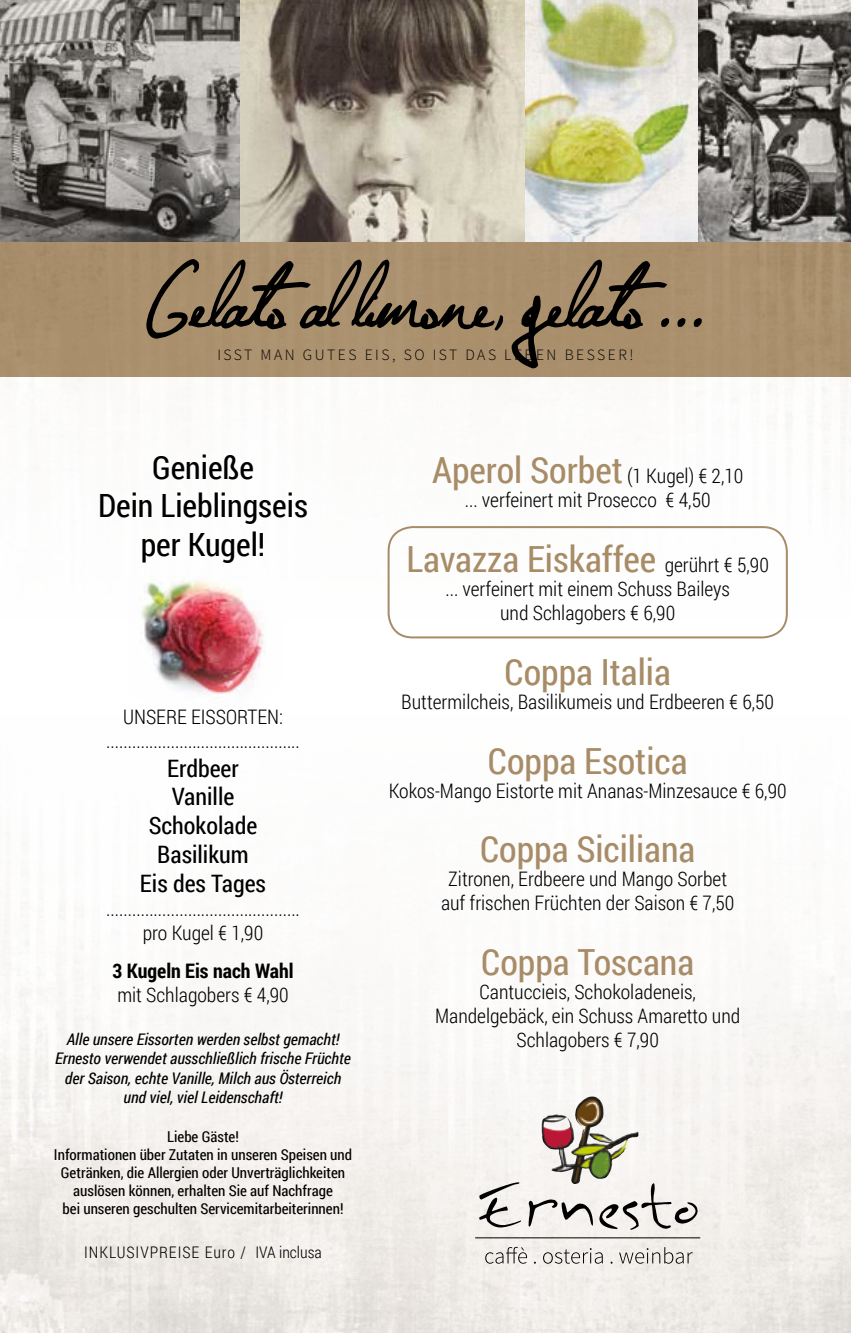
<style>
.page{position:relative;width:851px;height:1333px;background:#fff}
.page>*{position:absolute;margin:0;border:0;box-sizing:border-box;transform-origin:0 0}
.t1{font:60px "Jellyka Nathaniela Mystery";color:#000}
.t2{font:36px "Roboto Condensed";color:#a78c67}
.t3{font:32px/38.4px "Roboto Condensed";color:#000;text-align:center}
.t4{font:24px/28.8px "Roboto Condensed";color:#000;text-align:center}
.t5{font:300 20px/24px "Roboto Condensed";color:#000;text-align:center}
.t6{font:700 20px "Roboto Condensed";color:#000}
.t7{font:italic 16px/19.2px "Roboto Condensed";color:#000;text-align:center}
.t8{font:300 16px "Roboto Condensed";letter-spacing:.06em;color:#000}
.t9{font:300 15.8px "Source Sans Pro";letter-spacing:.16em;color:#000}
.t10{font:15px/18px "Roboto Condensed";color:#000;text-align:center}
.s1{font-weight:400;font-size:36px;color:#a78c67}
.s2{font-weight:300;font-size:20px;color:#000}
</style>
<div class="page">
<img style="left:0;top:0;width:850px;height:628px">
<img style="left:0;top:903px;width:850px;height:429px">
<div style="left:104px;top:541px;width:198px;height:177px;background:#fff;border-radius:50%"></div>
<img style="left:128px;top:553px;width:155px;height:141px">
<img style="left:574px;top:1096px;width:16px;height:42px">
<svg style="left:479px;top:1181px;width:42px;height:46px"></svg>
<svg style="left:528px;top:1199px;width:65px;height:27px"></svg>
<svg style="left:599px;top:1183px;width:98px;height:46px"></svg>
<hr style="left:475px;top:1237px;width:225px;height:1px;background:#000">
<svg style="left:485px;top:1246px;width:207px;height:17px;background:#d2cfcc"></svg>
<div style="left:387px;top:526px;width:400px;height:112px;border:2px solid #a78c67;border-radius:24px"></div>
<h1 class="t1" style="left:145px;top:271px;width:563px">Gelato al limone, gelato ...</h1>
<p class="t9" style="left:217px;top:345px;width:418px">ISST MAN GUTES EIS, SO IST DAS LEBEN BESSER!</p>
<h3 class="t3" style="left:98px;top:447px;width:211px">Genieße<br>Dein Lieblingseis per Kugel!</h3>
<p class="t5" style="left:106px;top:704px;width:195px">UNSERE EISSORTEN: .............................................</p>
<p class="t4" style="left:140px;top:752px;width:128px">Erdbeer<br>Vanille<br>Schokolade<br>Basilikum<br>Eis des Tages</p>
<p class="t5" style="left:106px;top:896px;width:195px">............................................. pro Kugel € 1,90</p>
<p class="t6" style="left:112px;top:956px;width:182px">3 Kugeln Eis nach Wahl</p>
<p class="t5" style="left:117px;top:982px;width:173px">mit Schlagobers € 4,90</p>
<p class="t7" style="left:55px;top:1029px;width:297px">Alle unsere Eissorten werden selbst gemacht!<br>Ernesto verwendet ausschließlich frische Früchte der Saison, echte Vanille, Milch aus Österreich und viel, viel Leidenschaft!</p>
<p class="t10" style="left:54px;top:1127px;width:299px">Liebe Gäste!<br>Informationen über Zutaten in unseren Speisen und Getränken, die Allergien oder Unverträglichkeiten auslösen können, erhalten Sie auf Nachfrage<br>bei unseren geschulten Servicemitarbeiterinnen!</p>
<p class="t8" style="left:84px;top:1240px;width:239px">INKLUSIVPREISE Euro / IVA inclusa</p>
<p class="t5" style="left:432px;top:463px;width:313px"><span class="s1">Aperol Sorbet</span> (1 Kugel) € 2,10 ... verfeinert mit Prosecco € 4,50</p>
<h2 class="t2" style="left:406px;top:534px;width:364px">Lavazza Eiskaffee <span class="s2">gerührt € 5,90</span></h2>
<p class="t5" style="left:445px;top:576px;width:286px">... verfeinert mit einem Schuss Baileys und Schlagobers € 6,90</p>
<h2 class="t2" style="left:504px;top:647px;width:168px">Coppa Italia</h2>
<p class="t5" style="left:401px;top:689px;width:374px">Buttermilcheis, Basilikumeis und Erdbeeren € 6,50</p>
<h2 class="t2" style="left:488px;top:735px;width:201px">Coppa Esotica</h2>
<p class="t5" style="left:388px;top:777px;width:399px">Kokos-Mango Eistorte mit Ananas-Minzesauce € 6,90</p>
<h2 class="t2" style="left:480px;top:824px;width:217px">Coppa Siciliana</h2>
<p class="t5" style="left:441px;top:866px;width:295px">Zitronen, Erdbeere und Mango Sorbet auf frischen Früchten der Saison € 7,50</p>
<h2 class="t2" style="left:481px;top:937px;width:214px">Coppa Toscana</h2>
<p class="t5" style="left:435px;top:979px;width:307px">Cantuccieis, Schokoladeneis,<br>Mandelgebäck, ein Schuss Amaretto und<br>Schlagobers € 7,90</p>
</div>
